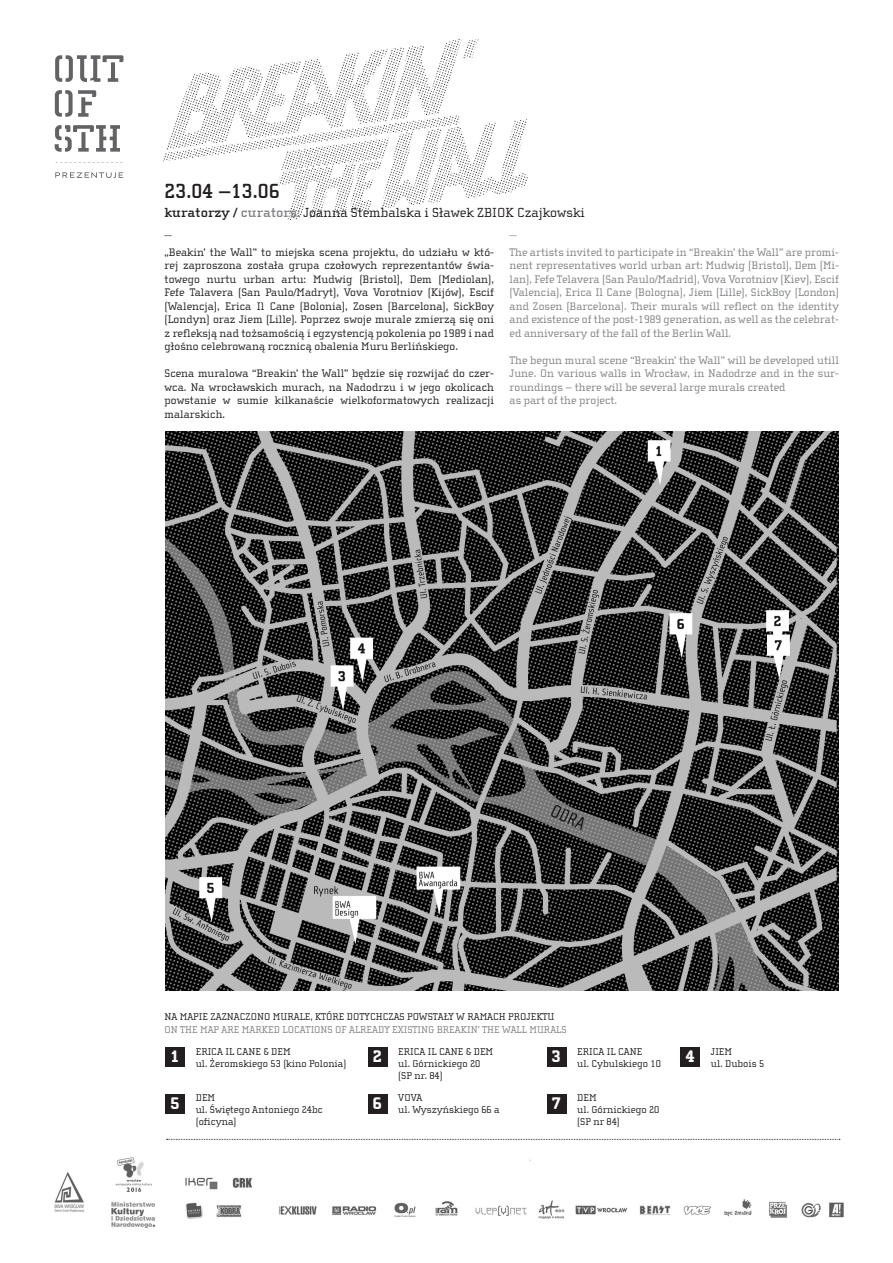
<style>
.page{position:relative;width:893px;height:1263px;background:#fff}
.page>*{position:absolute;margin:0;border:0;box-sizing:border-box;transform-origin:0 0}
.t1{font:700 21px "Cholla Slab OTCE";color:#231f20}
.t2{font:800 17.25px "Cholla Slab OTCE";color:#fff}
.t3{font:13.5px "Cholla Slab OTCE";color:#231f20}
.t4{font:11.25px/13.5px "Cholla Slab OTCE";color:#231f20;text-align:justify}
.t5{font:11.25px/13.5px "Cholla Slab OTCE";color:#808285;text-align:justify}
.t6{font:10.2px "Cholla Slab OTCE";color:#231f20}
.t7{font:10.2px "Cholla Slab OTCE";color:#808285}
.s1{font-weight:700}
.s2{font-weight:700;color:#808285}
</style>
<div class="page">
<img style="left:163px;top:38px;width:365px;height:182px">
<svg style="left:55px;top:55px;width:68px;height:27px"></svg>
<svg style="left:55px;top:90px;width:41px;height:27px"></svg>
<svg style="left:55px;top:125px;width:65px;height:27px"></svg>
<svg style="left:56px;top:162px;width:66px;height:1px"></svg>
<svg style="left:55px;top:172px;width:68px;height:6px"></svg>
<div style="left:165px;top:1047px;width:20px;height:20px;background:#231f20"></div>
<div style="left:368px;top:1047px;width:20px;height:20px;background:#231f20"></div>
<div style="left:547px;top:1047px;width:20px;height:20px;background:#231f20"></div>
<div style="left:368px;top:1094px;width:20px;height:20px;background:#231f20"></div>
<div style="left:547px;top:1094px;width:20px;height:20px;background:#231f20"></div>
<div style="left:165px;top:1094px;width:20px;height:20px;background:#231f20"></div>
<div style="left:680px;top:1047px;width:20px;height:20px;background:#231f20"></div>
<img style="left:54px;top:1157px;width:790px;height:72px">
<svg style="left:167px;top:1139px;width:673px;height:1px"></svg>
<img style="left:166px;top:432px;width:673px;height:558px">
<p class="t1" style="left:165px;top:179px;width:116px">23.04 –13.06</p>
<p class="t3" style="left:165px;top:205px;width:422px"><span class="s1">kuratorzy /</span> <span class="s2">curators:</span> Joanna Stembalska i Sławek ZBIOK Czajkowski</p>
<p class="t4" style="left:165px;top:225px;width:9px">_</p>
<p class="t4" style="left:165px;top:245px;width:331px">„Beakin’ the Wall” to miejska scena projektu, do udziału w któ&shy;rej zaproszona została grupa czołowych reprezentantów świa&shy;towego nurtu urban artu: Mudwig (Bristol), Dem (Mediolan), Fefe Talavera (San Paulo/Madryt), Vova Vorotniov (Kijów), Escif (Walencja), Erica Il Cane (Bolonia), Zosen (Barcelona), SickBoy (Londyn) oraz Jiem (Lille). Poprzez swoje murale zmierzą się oni z refleksją nad tożsamością i egzystencją pokolenia po 1989 i nad głośno celebrowaną rocznicą obalenia Muru Berlińskiego.</p>
<p class="t4" style="left:165px;top:367px;width:331px">Scena muralowa “Breakin’ the Wall” będzie się rozwijać do czer&shy;wca. Na wrocławskich murach, na Nadodrzu i w jego okolicach powstanie w sumie kilkanaście wielkoformatowych realizacji malarskich.</p>
<p class="t5" style="left:510px;top:225px;width:9px">_</p>
<p class="t5" style="left:510px;top:245px;width:331px">The artists invited to participate in “Breakin’ the Wall” are promi&shy;nent representatives world urban art: Mudwig (Bristol), Dem (Mi&shy;lan), Fefe Telavera (San Paulo/Madrid), Vova Vorotniov (Kiev), Escif (Valencia), Erica Il Cane (Bologna), Jiem (Lille), SickBoy (London) and Zosen (Barcelona). Their murals will reflect on the identity and existence of the post-1989 generation, as well as the celebrat&shy;ed anniversary of the fall of the Berlin Wall.</p>
<p class="t5" style="left:510px;top:353px;width:331px">The begun mural scene “Breakin’ the Wall” will be developed utill June. On various walls in Wrocław, in Nadodrze and in the sur&shy;roundings – there will be several large murals created</p>
<p class="t5" style="left:510px;top:394px;width:109px">as part of the project.</p>
<p class="t6" style="left:164px;top:1011px;width:391px">NA MAPIE ZAZNACZONO MURALE, KTÓRE DOTYCHCZAS POWSTAŁY W RAMACH PROJEKTU</p>
<p class="t7" style="left:164px;top:1023px;width:404px">ON THE MAP ARE MARKED LOCATIONS OF ALREADY EXISTING BREAKIN’ THE WALL MURALS</p>
<p class="t6" style="left:398px;top:1046px;width:96px">ERICA IL CANE &amp; DEM</p>
<p class="t6" style="left:398px;top:1058px;width:84px">ul. Górnickiego 20</p>
<p class="t6" style="left:398px;top:1070px;width:46px">(SP nr. 84)</p>
<p class="t6" style="left:196px;top:1046px;width:96px">ERICA IL CANE &amp; DEM</p>
<p class="t6" style="left:196px;top:1058px;width:152px">ul. Żeromskiego 53 (kino Polonia)</p>
<p class="t2" style="left:170px;top:1047px;width:11px">1</p>
<p class="t2" style="left:373px;top:1047px;width:11px">2</p>
<p class="t2" style="left:552px;top:1047px;width:11px">3</p>
<p class="t2" style="left:170px;top:1094px;width:11px">5</p>
<p class="t2" style="left:373px;top:1094px;width:11px">6</p>
<p class="t2" style="left:552px;top:1094px;width:11px">7</p>
<p class="t6" style="left:196px;top:1092px;width:21px">DEM</p>
<p class="t6" style="left:196px;top:1104px;width:129px">ul. Świętego Antoniego 24bc</p>
<p class="t6" style="left:196px;top:1116px;width:42px">(oficyna)</p>
<p class="t6" style="left:398px;top:1092px;width:26px">VOVA</p>
<p class="t6" style="left:398px;top:1104px;width:103px">ul. Wyszyńskiego 66 a</p>
<p class="t6" style="left:577px;top:1046px;width:67px">ERICA IL CANE</p>
<p class="t6" style="left:577px;top:1058px;width:85px">ul. Cybulskiego 10</p>
<p class="t6" style="left:577px;top:1092px;width:21px">DEM</p>
<p class="t6" style="left:577px;top:1104px;width:84px">ul. Górnickiego 20</p>
<p class="t6" style="left:577px;top:1116px;width:44px">(SP nr 84)</p>
<p class="t2" style="left:685px;top:1047px;width:11px">4</p>
<p class="t6" style="left:711px;top:1046px;width:23px">JIEM</p>
<p class="t6" style="left:711px;top:1058px;width:55px">ul. Dubois 5</p>
</div>
